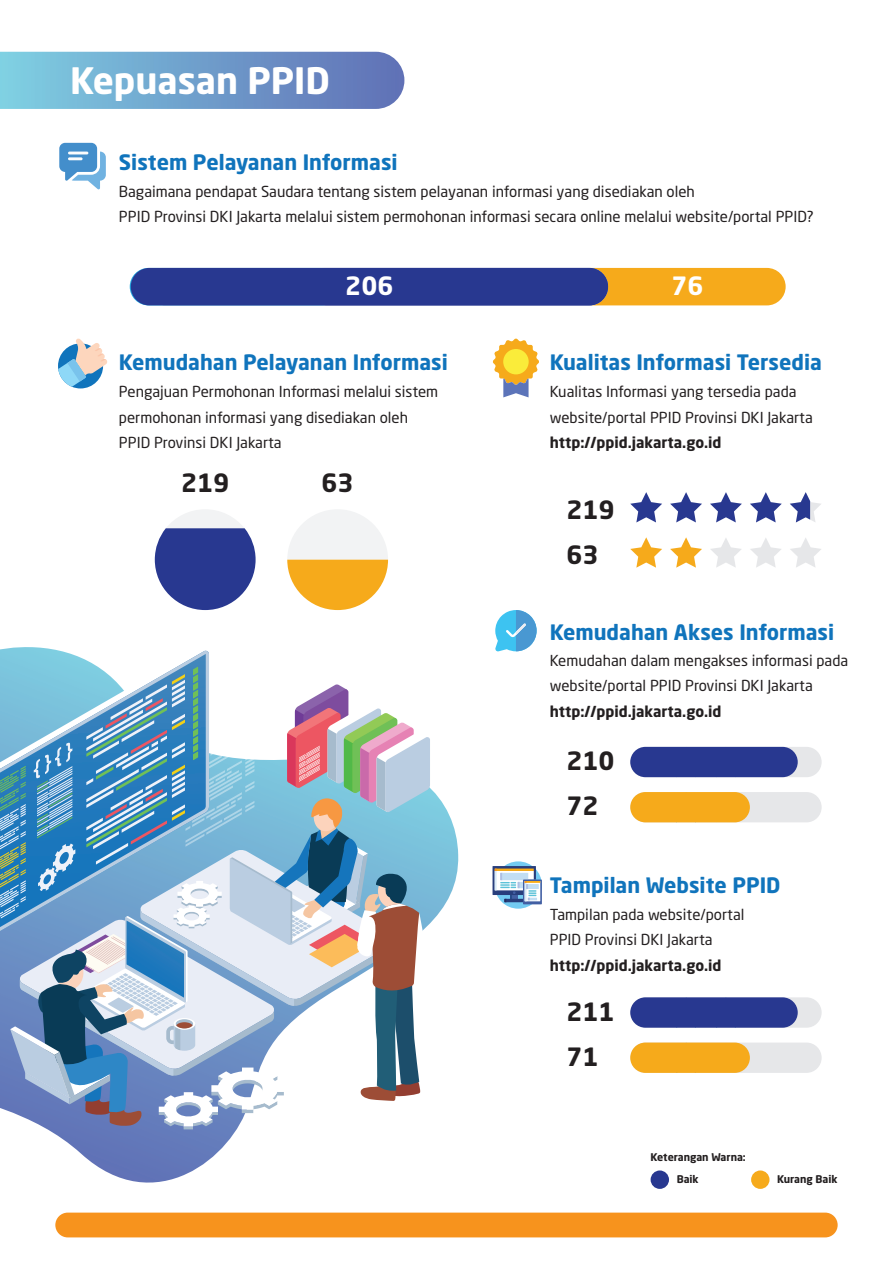
<style>
.page{position:relative;width:893px;height:1263px;background:#fff}
.page>*{position:absolute;margin:0;border:0;box-sizing:border-box;transform-origin:0 0}
.t1{font:700 36px "Neo Sans Std";color:#fff}
.t2{font:700 24.9px/45.2px "Neo Sans Std";color:#231f20}
.t3{font:700 24.9px "Neo Sans Std";color:#fff}
.t4{font:700 21px "Neo Sans Std";color:#1074bc}
.t5{font:15px/25.5px "Neo Sans Std";color:#231f20}
.t6{font:700 15px "Neo Sans Std";color:#231f20}
.t7{font:700 10.5px/22.6px "Neo Sans Std";color:#231f20}
</style>
<div class="page">
<svg style="left:0;top:52px;width:404px;height:57px;background:#71a0cc"></svg>
<svg style="left:47px;top:788px;width:411px;height:394px"></svg>
<svg style="left:0;top:651px;width:209px;height:16px"></svg>
<svg style="left:0;top:667px;width:430px;height:462px"></svg>
<div style="left:55px;top:1212px;width:783px;height:25px;background:#f7931d;border-radius:12px"></div>
<svg style="left:493px;top:338px;width:46px;height:59px"></svg>
<div style="left:503px;top:349px;width:26px;height:25px;background:#faec3a;border-radius:50%"></div>
<svg style="left:58px;top:339px;width:49px;height:49px"></svg>
<svg style="left:59px;top:143px;width:47px;height:46px"></svg>
<hr style="left:68px;top:152px;width:20px;height:2px;background:#fbfcfd">
<hr style="left:68px;top:157px;width:15px;height:3px;background:#fbfcfd">
<svg style="left:495px;top:861px;width:47px;height:48px"></svg>
<svg style="left:523px;top:879px;width:19px;height:25px"></svg>
<svg style="left:492px;top:866px;width:48px;height:37px"></svg>
<svg style="left:495px;top:610px;width:42px;height:41px"></svg>
<div style="left:630px;top:747px;width:192px;height:30px;background:#e6e7e9;border-radius:15px"></div>
<div style="left:630px;top:792px;width:192px;height:30px;background:#e6e7e9;border-radius:15px"></div>
<div style="left:630px;top:747px;width:168px;height:30px;background:#283890;border-radius:15px"></div>
<div style="left:630px;top:792px;width:120px;height:30px;background:#f6aa1b;border-radius:15px"></div>
<div style="left:630px;top:997px;width:192px;height:31px;background:#e6e7e9;border-radius:15px"></div>
<div style="left:630px;top:1042px;width:192px;height:31px;background:#e6e7e9;border-radius:15px"></div>
<div style="left:630px;top:997px;width:168px;height:31px;background:#283890;border-radius:15px"></div>
<div style="left:630px;top:1042px;width:120px;height:31px;background:#f6aa1b;border-radius:15px"></div>
<svg style="left:130px;top:268px;width:49px;height:37px"></svg>
<div style="left:594px;top:268px;width:192px;height:37px;background:#f6aa1b"></div>
<div style="left:651px;top:1170px;width:18px;height:19px;background:#283890;border-radius:50%"></div>
<div style="left:751px;top:1170px;width:18px;height:19px;background:#f6aa1b;border-radius:50%"></div>
<svg style="left:155px;top:510px;width:101px;height:100px"></svg>
<svg style="left:287px;top:510px;width:101px;height:100px"></svg>
<div style="left:131px;top:268px;width:477px;height:37px;background:#283890;border-radius:19px"></div>
<svg style="left:630px;top:492px;width:32px;height:30px"></svg>
<svg style="left:630px;top:537px;width:32px;height:31px"></svg>
<svg style="left:670px;top:492px;width:32px;height:30px"></svg>
<svg style="left:670px;top:537px;width:32px;height:31px"></svg>
<svg style="left:710px;top:492px;width:32px;height:30px"></svg>
<svg style="left:710px;top:538px;width:31px;height:29px"></svg>
<svg style="left:750px;top:492px;width:32px;height:30px"></svg>
<svg style="left:750px;top:538px;width:31px;height:29px"></svg>
<svg style="left:790px;top:538px;width:31px;height:29px"></svg>
<svg style="left:790px;top:492px;width:31px;height:30px"></svg>
<h1 class="t1" style="left:70px;top:57px;width:261px">Kepuasan PPID</h1>
<h3 class="t4" style="left:119px;top:148px;width:280px">Sistem Pelayanan Informasi</h3>
<p class="t5" style="left:119px;top:178px;width:696px">Bagaimana pendapat Saudara tentang sistem pelayanan informasi yang disediakan oleh<br>PPID Provinsi DKI Jakarta melalui sistem permohonan informasi secara online melalui website/portal PPID?</p>
<h2 class="t3" style="left:345px;top:270px;width:50px">206</h2>
<h2 class="t3" style="left:671px;top:270px;width:34px">76</h2>
<h3 class="t4" style="left:119px;top:349px;width:330px">Kemudahan Pelayanan Informasi</h3>
<h3 class="t4" style="left:550px;top:349px;width:274px">Kualitas Informasi Tersedia</h3>
<p class="t5" style="left:119px;top:379px;width:321px">Pengajuan Permohonan Informasi melalui sistem permohonan informasi yang disediakan oleh<br>PPID Provinsi DKI Jakarta</p>
<p class="t5" style="left:550px;top:379px;width:264px">Kualitas Informasi yang tersedia pada website/portal PPID Provinsi DKI Jakarta</p>
<p class="t6" style="left:550px;top:433px;width:173px">http://ppid.jakarta.go.id</p>
<h2 class="t2" style="left:181px;top:460px;width:50px">219</h2>
<h2 class="t2" style="left:322px;top:460px;width:34px">63</h2>
<h2 class="t2" style="left:566px;top:487px;width:50px">219</h2>
<h2 class="t2" style="left:566px;top:532px;width:34px">63</h2>
<h3 class="t4" style="left:550px;top:618px;width:286px">Kemudahan Akses Informasi</h3>
<p class="t5" style="left:550px;top:647px;width:300px">Kemudahan dalam mengakses informasi pada website/portal PPID Provinsi DKI Jakarta</p>
<p class="t6" style="left:550px;top:702px;width:173px">http://ppid.jakarta.go.id</p>
<h2 class="t2" style="left:566px;top:738px;width:50px">210</h2>
<h2 class="t2" style="left:566px;top:783px;width:34px">72</h2>
<h3 class="t4" style="left:550px;top:871px;width:232px">Tampilan Website PPID</h3>
<p class="t5" style="left:550px;top:901px;width:196px">Tampilan pada website/portal<br>PPID Provinsi DKI Jakarta</p>
<p class="t6" style="left:550px;top:955px;width:173px">http://ppid.jakarta.go.id</p>
<h2 class="t2" style="left:566px;top:988px;width:50px">211<br>71</h2>
<p class="t7" style="left:677px;top:1145px;width:71px;text-indent:-26px">Keterangan Warna:<br>Baik</p>
<p class="t7" style="left:777px;top:1167px;width:62px">Kurang Baik</p>
</div>
